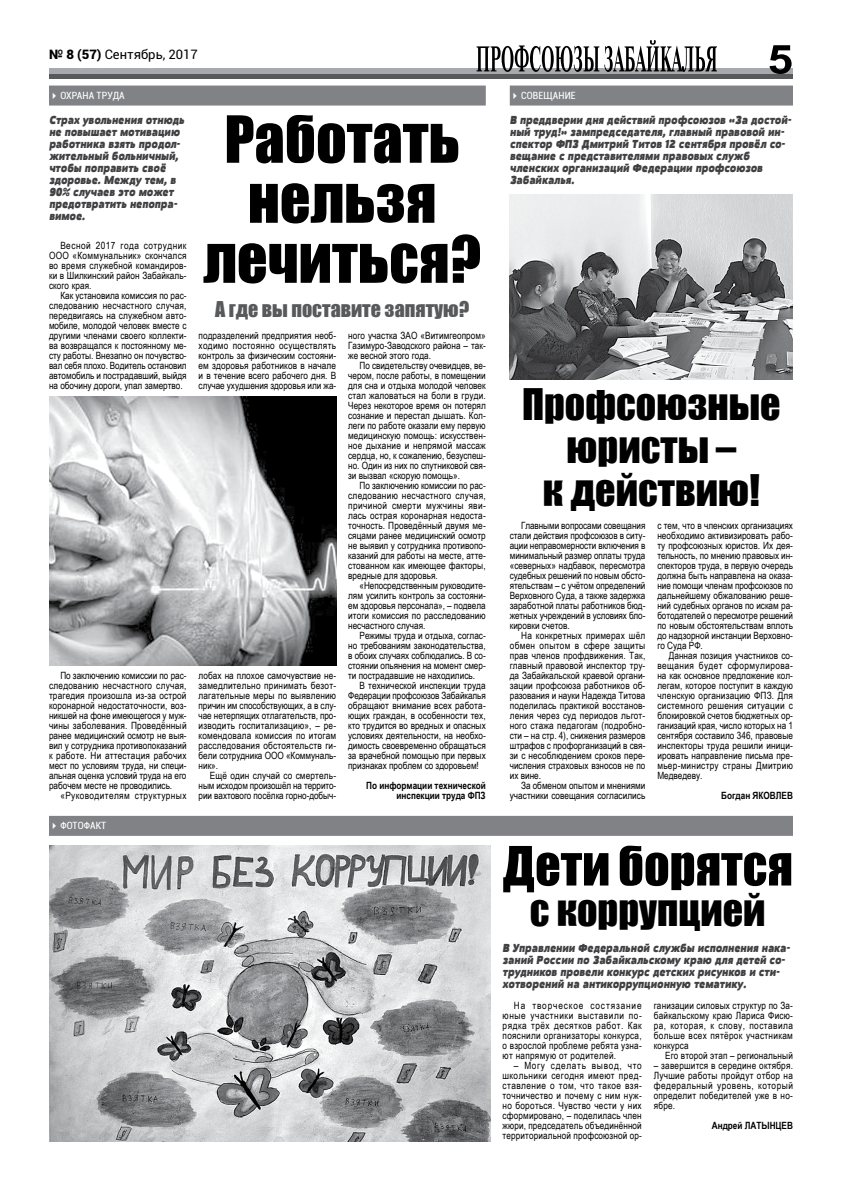
<style>
.page{position:relative;width:842px;height:1191px;background:#fff}
.page>*{position:absolute;margin:0;border:0;box-sizing:border-box;transform-origin:0 0}
.t1{font:60px/60px "Impact";color:#000;text-align:center}
.t2{font:50px "Impact";color:#000}
.t3{font:40px/43px "Impact";color:#000;text-align:center}
.t4{font:700 40px "Arial Narrow";color:#000;scale:1.4 1}
.t5{font:20px "Impact";color:#58595b}
.t6{font:13px "Roboto";color:#000}
.t7{font:900 11.5px/12px "Movavi Grotesque";color:#414042;scale:.9 1}
.t8{font:10px/10px "Arial Narrow";color:#000;text-align:justify}
.t9{font:700 10px/10px "Arial Narrow";color:#000;text-align:right}
.t10{font:condensed 10px "Roboto";letter-spacing:.01em;color:#fff}
.t11{font:10px "Arial Narrow";letter-spacing:.04em;color:#000}
.s1{font-weight:900}
</style>
<div class="page">
<div style="left:49px;top:73px;width:744px;height:6px;background:#58595b"></div>
<div style="left:49px;top:68px;width:744px;height:5px;background:#a7a9ac"></div>
<svg style="left:477px;top:40px;width:240px;height:32px"></svg>
<div style="left:42px;top:41px;width:163px;height:29px;background:#fff"></div>
<div style="left:49px;top:86px;width:437px;height:20px;background:#808285"></div>
<div style="left:510px;top:86px;width:283px;height:20px;background:#808285"></div>
<img style="left:510px;top:194px;width:283px;height:185px">
<img style="left:49px;top:396px;width:287px;height:269px">
<div style="left:49px;top:816px;width:744px;height:20px;background:#808285"></div>
<img style="left:49px;top:846px;width:442px;height:295px">
<h3 class="t4" style="left:767px;top:29px;width:20px">5</h3>
<h3 class="t6" style="left:49px;top:45px;width:150px"><span class="s1">№ 8 (57)</span> Сентябрь, 2017</h3>
<p class="t10" style="left:60px;top:89px;width:18px">Охрана</p>
<p class="t10" style="left:97px;top:89px;width:29px">труда</p>
<p class="t10" style="left:521px;top:89px;width:39px">Совещание</p>
<p class="t7" style="left:49px;top:114px;width:155px">Страх увольнения отнюдь не повышает мотивацию работника взять продол&shy;жительный больничный, чтобы поправить своё здоровье.Между тем,в<br>90% случаев это может предотвратить непопра&shy;вимое.</p>
<p class="t8" style="left:49px;top:240px;width:139px;text-indent:11px">Весной 2017 года сотрудник ООО «Коммунальник» скончался во время служебной командиров&shy;ки в Шилкинский район Забайкаль&shy;ского края.</p>
<p class="t8" style="left:49px;top:290px;width:139px;text-indent:11px">Как установила комиссия по рас&shy;следованию несчастного случая, передвигаясь на служебном авто&shy;мобиле, молодой человек вместе с другими членами своего коллекти&shy;ва возвращался к постоянному ме&shy;сту работы. Внезапно он почувство&shy;вал себя плохо. Водитель остановил автомобиль и пострадавший, выйдя на обочину дороги, упал замертво.</p>
<h1 class="t1" style="left:203px;top:108px;width:279px">Работать нельзя лечиться?</h1>
<h3 class="t5" style="left:215px;top:294px;width:256px">А где вы поставите запятую?</h3>
<p class="t7" style="left:510px;top:114px;width:317px">В преддверии дня действий профсоюзов «За достой&shy;ный труд!» зампредседателя,главный правовой ин&shy;спектор ФПЗ Дмитрий Титов 12 сентября провёл со&shy;вещание с представителями правовых служб членских организаций Федерации профсоюзов Забайкалья.</p>
<p class="t8" style="left:199px;top:330px;width:139px">подразделений предприятия необ&shy;ходимо постоянно осуществлять контроль за физическим состояни&shy;ем здоровья работников в начале и в течение всего рабочего дня. В случае ухудшения здоровья или жа-</p>
<p class="t8" style="left:348px;top:330px;width:139px">ного участка ЗАО «Витимгеопром» Газимуро-Заводского района – так&shy;же весной этого года.</p>
<p class="t8" style="left:348px;top:360px;width:139px;text-indent:11px">По свидетельству очевидцев, ве&shy;чером, после работы, в помещении для сна и отдыха молодой человек стал жаловаться на боли в груди.<br>Через некоторое время он потерял сознание и перестал дышать. Кол&shy;леги по работе оказали ему первую медицинскую помощь: искусствен&shy;ное дыхание и непрямой массаж сердца, но, к сожалению, безуспеш&shy;но. Один из них по спутниковой свя&shy;зи вызвал «скорую помощь».</p>
<p class="t8" style="left:348px;top:480px;width:139px;text-indent:11px">По заключению комиссии по рас&shy;следованию несчастного случая, причиной смерти мужчины яви&shy;лась острая коронарная недоста&shy;точность. Проведённый двумя ме&shy;сяцами ранее медицинский осмотр не выявил у сотрудника противопо&shy;казаний для работы на месте, атте&shy;стованном как имеющее факторы, вредные для здоровья.</p>
<p class="t8" style="left:348px;top:580px;width:139px;text-indent:11px">«Непосредственным руководите&shy;лям усилить контроль за состояни&shy;ем здоровья персонала», – подвела итоги комиссия по расследованию несчастного случая.</p>
<p class="t8" style="left:348px;top:630px;width:139px;text-indent:11px">Режимы труда и отдыха, соглас&shy;но требованиям законодательства, в обоих случаях соблюдались. В со&shy;стоянии опьянения на момент смер&shy;ти пострадавшие не находились.</p>
<p class="t8" style="left:348px;top:680px;width:139px;text-indent:11px">В технической инспекции труда Федерации профсоюзов Забайкалья обращают внимание всех работа&shy;ющих граждан, в особенности тех, кто трудится во вредных и опасных условиях деятельности, на необхо&shy;димость своевременно обращаться за врачебной помощью при первых признаках проблем со здоровьем!</p>
<p class="t9" style="left:366px;top:780px;width:121px">По информации технической инспекции труда ФПЗ</p>
<h3 class="t3" style="left:522px;top:382px;width:260px">Профсоюзные юристы –<br>к действию!</h3>
<p class="t8" style="left:510px;top:520px;width:137px;text-indent:11px">Главными вопросами совещания стали действия профсоюзов в ситу&shy;ации неправомерности включения в минимальный размер оплаты труда «северных» надбавок, пересмотра судебных решений по новым обсто&shy;ятельствам – с учётом определений Верховного Суда, а также задержка заработной платы работников бюд&shy;жетных учреждений в условиях бло&shy;кировки счетов.</p>
<p class="t8" style="left:510px;top:630px;width:137px;text-indent:11px">На конкретных примерах шёл обмен опытом в сфере защиты прав членов профдвижения. Так, главный правовой инспектор тру&shy;да Забайкальской краевой органи&shy;зации профсоюза работников об&shy;разования и науки Надежда Титова поделилась практикой восстанов&shy;ления через суд периодов льгот&shy;ного стажа педагогам (подробно&shy;сти – на стр. 4), снижения размеров штрафов с профорганизаций в свя&shy;зи с несоблюдением сроков пере&shy;числения страховых взносов не по их вине.</p>
<p class="t8" style="left:510px;top:780px;width:137px;text-align:right">За обменом опытом и мнениями участники совещания согласились</p>
<p class="t8" style="left:657px;top:520px;width:137px">с тем, что в членских организациях необходимо активизировать рабо&shy;ту профсоюзных юристов. Их дея&shy;тельность, по мнению правовых ин&shy;спекторов труда, в первую очередь должна быть направлена на оказа&shy;ние помощи членам профсоюзов по дальнейшему обжалованию реше&shy;ний судебных органов по искам ра&shy;ботодателей о пересмотре решений по новым обстоятельствам вплоть до надзорной инстанции Верховно&shy;го Суда РФ.</p>
<p class="t8" style="left:657px;top:650px;width:137px;text-indent:11px">Данная позиция участников со&shy;вещания будет сформулирова&shy;на как основное предложение кол&shy;легам, которое поступит в каждую членскую организацию ФПЗ. Для системного решения ситуации с блокировкой счетов бюджетных ор&shy;ганизаций края, число которых на 1 сентября составило 346, правовые инспекторы труда решили иници&shy;ировать направление письма пре&shy;мьер-министру страны Дмитрию Медведеву.</p>
<p class="t9" style="left:721px;top:790px;width:73px">Богдан ЯКОВЛЕВ</p>
<p class="t8" style="left:199px;top:670px;width:139px">лобах на плохое самочувствие не&shy;замедлительно принимать безот&shy;лагательные меры по выявлению причин им способствующих, а в слу&shy;чае нетерпящих отлагательств, про&shy;изводить госпитализацию», – ре&shy;комендовала комиссия по итогам расследования обстоятельств ги&shy;бели сотрудника ООО «Коммуналь&shy;ник».</p>
<p class="t8" style="left:199px;top:770px;width:139px;text-indent:11px">Ещё один случай со смертель&shy;ным исходом произошёл на террито&shy;рии вахтового посёлка горно-добыч-</p>
<p class="t8" style="left:49px;top:670px;width:139px;text-indent:11px">По заключению комиссии по рас&shy;следованию несчастного случая, трагедия произошла из-за острой коронарной недостаточности, воз&shy;никшей на фоне имеющегося у муж&shy;чины заболевания. Проведённый ранее медицинский осмотр не выя&shy;вил у сотрудника противопоказаний к работе. Ни аттестация рабочих мест по условиям труда, ни специ&shy;альная оценка условий труда на его рабочем месте не проводились.</p>
<p class="t11" style="left:60px;top:788px;width:128px">«Руководителям структурных</p>
<p class="t10" style="left:60px;top:819px;width:48px">Фотофакт</p>
<h2 class="t2" style="left:503px;top:827px;width:292px">Дети борятся</h2>
<h3 class="t3" style="left:530px;top:887px;width:237px">с коррупцией</h3>
<p class="t7" style="left:503px;top:942px;width:324px">В Управлении Федеральной службы исполнения нака&shy;заний России по Забайкальскому краю для детей со&shy;трудников провели конкурс детских рисунков и сти&shy;хотворений на антикоррупционную тематику.</p>
<p class="t8" style="left:503px;top:1000px;width:141px;text-indent:11px">На творческое состязание юные участники выставили по&shy;рядка трёх десятков работ. Как пояснили организаторы конкурса, о взрослой проблеме ребята узна&shy;ют напрямую от родителей.</p>
<p class="t8" style="left:503px;top:1060px;width:141px;text-indent:11px">– Могу сделать вывод, что школьники сегодня имеют пред&shy;ставление о том, что такое взя&shy;точничество и почему с ним нуж&shy;но бороться. Чувство чести у них сформировано, – поделилась член жюри, председатель объединённой территориальной профсоюзной ор-</p>
<p class="t8" style="left:654px;top:1000px;width:141px">ганизации силовых структур по За&shy;байкальскому краю Лариса Фисю&shy;ра, которая, к слову, поставила больше всех пятёрок участникам конкурса</p>
<p class="t8" style="left:665px;top:1050px;width:129px">Его второй этап – региональный</p>
<p class="t8" style="left:654px;top:1060px;width:141px">– завершится в середине октября.<br>Лучшие работы пройдут отбор на федеральный уровень, который определит победителей уже в но&shy;ябре.</p>
<p class="t9" style="left:712px;top:1120px;width:83px">Андрей ЛАТЫНЦЕВ</p>
</div>
